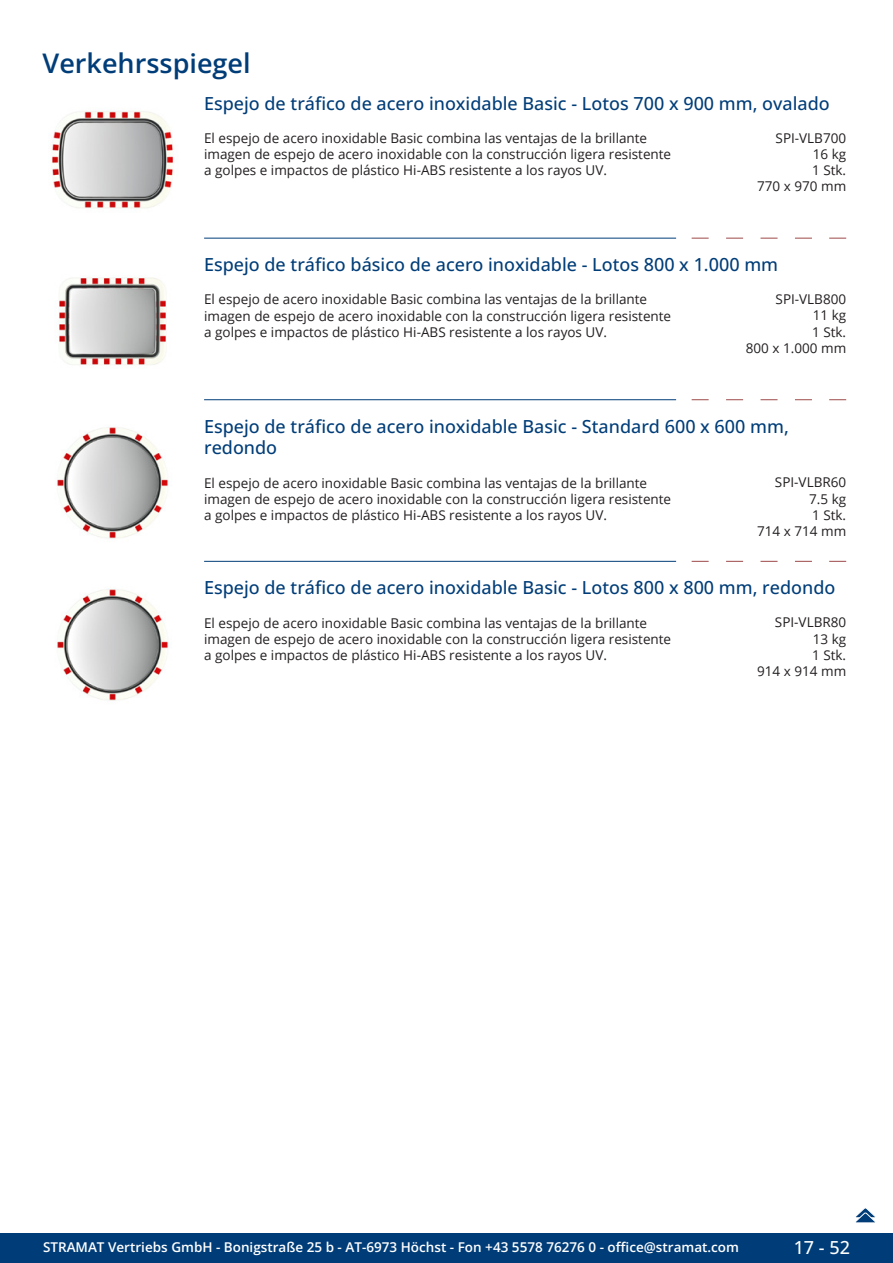
<style>
.page{position:relative;width:893px;height:1263px;background:#fff}
.page>*{position:absolute;margin:0;border:0;box-sizing:border-box;transform-origin:0 0}
.GruppeName{font:600 27px "Open Sans";color:#003d78}
.ArtikelName{font:500 18px/21.6px "Open Sans";color:#003d78}
.t1{font:500 18px "Open Sans";color:#fff}
.Beschreibung{font:13.5px/16.2px "Open Sans";color:#231f20}
.ArtikelNummer{font:13.5px "Open Sans";color:#231f20}
.t2{font:600 13.5px "Open Sans";color:#fff}
</style>
<div class="page">
<div style="left:0;top:1233px;width:893px;height:30px;background:#003d78"></div>
<img style="left:52px;top:111px;width:122px;height:98px">
<img style="left:59px;top:277px;width:107px;height:88px">
<svg style="left:692px;top:238px;width:17px;height:1px"></svg>
<svg style="left:726px;top:238px;width:17px;height:1px"></svg>
<svg style="left:760px;top:238px;width:17px;height:1px"></svg>
<svg style="left:795px;top:238px;width:17px;height:1px"></svg>
<svg style="left:829px;top:238px;width:17px;height:1px"></svg>
<hr style="left:204px;top:238px;width:472px;height:1px;background:#003d78">
<img style="left:57px;top:427px;width:111px;height:112px">
<svg style="left:692px;top:399px;width:17px;height:1px"></svg>
<svg style="left:726px;top:399px;width:17px;height:1px"></svg>
<svg style="left:760px;top:399px;width:17px;height:1px"></svg>
<svg style="left:795px;top:399px;width:17px;height:1px"></svg>
<svg style="left:829px;top:399px;width:17px;height:1px"></svg>
<hr style="left:204px;top:399px;width:472px;height:1px;background:#003d78">
<img style="left:57px;top:589px;width:111px;height:112px">
<svg style="left:692px;top:561px;width:17px;height:1px"></svg>
<svg style="left:726px;top:561px;width:17px;height:1px"></svg>
<svg style="left:760px;top:561px;width:17px;height:1px"></svg>
<svg style="left:795px;top:561px;width:17px;height:1px"></svg>
<svg style="left:829px;top:561px;width:17px;height:1px"></svg>
<hr style="left:204px;top:561px;width:472px;height:1px;background:#003d78">
<svg style="left:855px;top:1208px;width:21px;height:15px"></svg>
<p class="GruppeName" style="left:43px;top:44px;width:210px">Verkehrsspiegel</p>
<p class="ArtikelName" style="left:204px;top:92px;width:627px">Espejo de tráfico de acero inoxidable Basic - Lotos 700 x 900 mm, ovalado</p>
<p class="Beschreibung" style="left:204px;top:129px;width:469px">El espejo de acero inoxidable Basic combina las ventajas de la brillante imagen de espejo de acero inoxidable con la construcción ligera resistente a golpes e impactos de plástico Hi-ABS resistente a los rayos UV.</p>
<p class="ArtikelNummer" style="left:776px;top:128px;width:72px">SPI-VLB700</p>
<p class="ArtikelNummer" style="left:813px;top:145px;width:35px">16 kg</p>
<p class="ArtikelNummer" style="left:812px;top:161px;width:36px">1 Stk.</p>
<p class="ArtikelNummer" style="left:757px;top:177px;width:91px">770 x 970 mm</p>
<p class="ArtikelName" style="left:204px;top:253px;width:576px">Espejo de tráfico básico de acero inoxidable - Lotos 800 x 1.000 mm</p>
<p class="Beschreibung" style="left:204px;top:291px;width:469px">El espejo de acero inoxidable Basic combina las ventajas de la brillante imagen de espejo de acero inoxidable con la construcción ligera resistente a golpes e impactos de plástico Hi-ABS resistente a los rayos UV.</p>
<p class="ArtikelNummer" style="left:776px;top:290px;width:72px">SPI-VLB800</p>
<p class="ArtikelNummer" style="left:813px;top:306px;width:35px">11 kg</p>
<p class="ArtikelNummer" style="left:812px;top:322px;width:36px">1 Stk.</p>
<p class="ArtikelNummer" style="left:746px;top:339px;width:102px">800 x 1.000 mm</p>
<p class="ArtikelName" style="left:204px;top:415px;width:586px">Espejo de tráfico de acero inoxidable Basic - Standard 600 x 600 mm, redondo</p>
<p class="Beschreibung" style="left:204px;top:474px;width:469px">El espejo de acero inoxidable Basic combina las ventajas de la brillante imagen de espejo de acero inoxidable con la construcción ligera resistente a golpes e impactos de plástico Hi-ABS resistente a los rayos UV.</p>
<p class="ArtikelNummer" style="left:775px;top:473px;width:73px">SPI-VLBR60</p>
<p class="ArtikelNummer" style="left:809px;top:489px;width:39px">7.5 kg</p>
<p class="ArtikelNummer" style="left:812px;top:506px;width:36px">1 Stk.</p>
<p class="ArtikelNummer" style="left:757px;top:522px;width:91px">714 x 714 mm</p>
<p class="ArtikelName" style="left:204px;top:576px;width:633px">Espejo de tráfico de acero inoxidable Basic - Lotos 800 x 800 mm, redondo</p>
<p class="Beschreibung" style="left:204px;top:614px;width:469px">El espejo de acero inoxidable Basic combina las ventajas de la brillante imagen de espejo de acero inoxidable con la construcción ligera resistente a golpes e impactos de plástico Hi-ABS resistente a los rayos UV.</p>
<p class="ArtikelNummer" style="left:775px;top:613px;width:73px">SPI-VLBR80</p>
<p class="ArtikelNummer" style="left:813px;top:629px;width:35px">13 kg</p>
<p class="ArtikelNummer" style="left:812px;top:646px;width:36px">1 Stk.</p>
<p class="ArtikelNummer" style="left:757px;top:662px;width:91px">914 x 914 mm</p>
<p class="t2" style="left:43px;top:1238px;width:698px">STRAMAT Vertriebs GmbH - Bonigstraße 25 b - AT-6973 Höchst - Fon +43 5578 76276 0 - office@stramat.com</p>
<h2 class="t1" style="left:794px;top:1234px;width:58px">17 - 52</h2>
</div>
